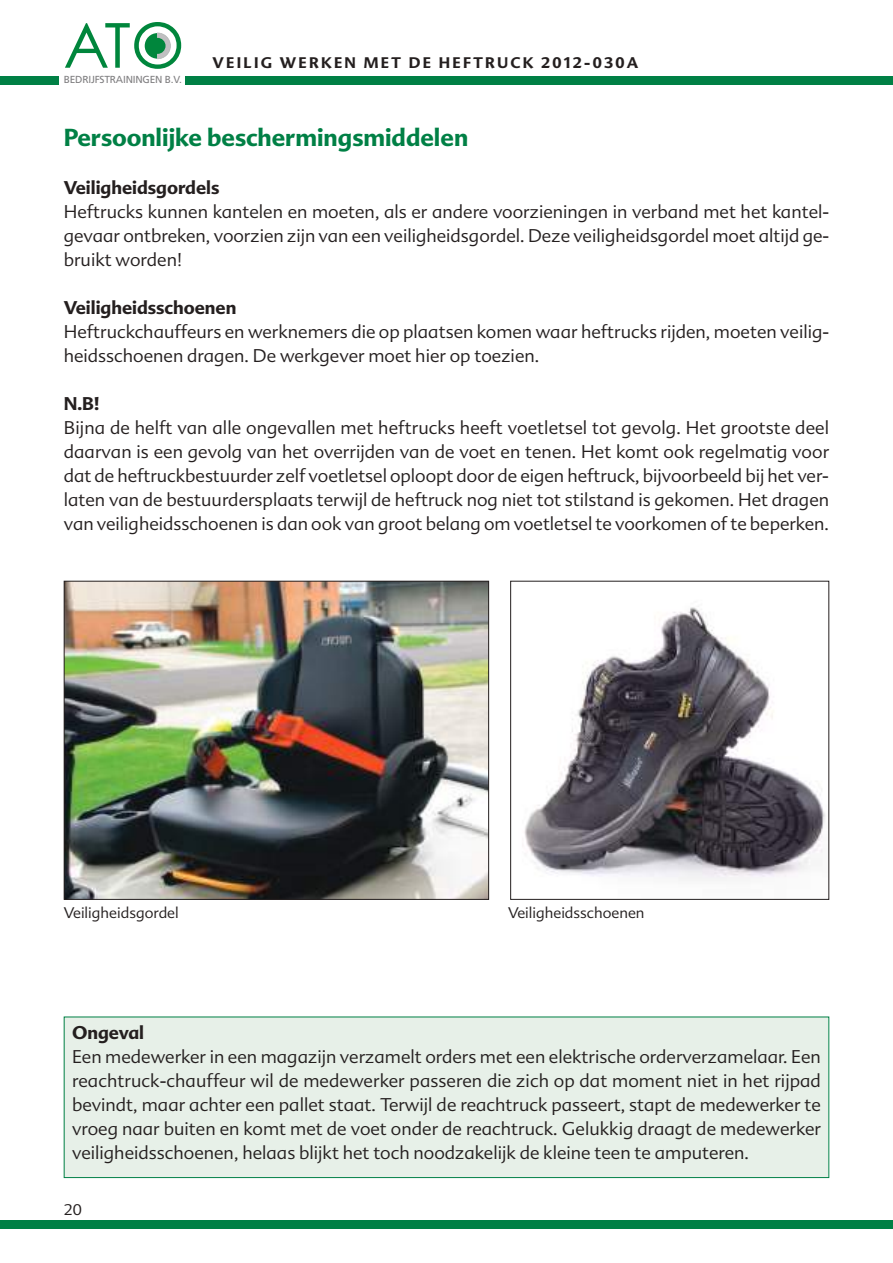
<style>
.page{position:relative;width:893px;height:1263px;background:#fff}
.page>*{position:absolute;margin:0;border:0;box-sizing:border-box;transform-origin:0 0}
.t1{font:700 24px "Advert";color:#008045}
.t2{font:300 18px/24px "Advert";color:#241f1f;text-align:justify}
.t3{font:700 18px "Advert";color:#241f1f}
.t4{font:300 15px "Advert";color:#241f1f}
.t5{font:700 15px "Advert";letter-spacing:.15em;color:#241f1f}
.t6{font:10.2px "Frutiger";letter-spacing:-.02em;color:#807f81}
</style>
<div class="page">
<div style="left:0;top:76px;width:893px;height:9px;background:#008045"></div>
<div style="left:0;top:1220px;width:893px;height:9px;background:#008045"></div>
<div style="left:60px;top:21px;width:125px;height:69px;background:#fff"></div>
<svg style="left:65px;top:22px;width:116px;height:47px"></svg>
<div style="left:65px;top:1017px;width:763px;height:160px;background:#e7f0e8"></div>
<div style="left:64px;top:1016px;width:765px;height:162px;border:1px solid #008045"></div>
<img style="left:66px;top:583px;width:421px;height:315px">
<div style="left:64px;top:581px;width:425px;height:319px;border:1px solid #241f1f"></div>
<img style="left:524px;top:607px;width:302px;height:274px">
<div style="left:510px;top:581px;width:319px;height:319px;border:1px solid #241f1f"></div>
<p class="t6" style="left:64px;top:76px;width:120px">BEDRIJFSTRAININGEN B.V.</p>
<p class="t5" style="left:213px;top:54px;width:427px">VEILIG WERKEN MET DE HEFTRUCK 2012-030A</p>
<h1 class="t1" style="left:64px;top:124px;width:406px">Persoonlijke beschermingsmiddelen</h1>
<p class="t3" style="left:64px;top:177px;width:157px">Veiligheidsgordels</p>
<p class="t2" style="left:64px;top:200px;width:767px">Heftrucks kunnen kantelen en moeten, als er andere voorzieningen in verband met het kantel&shy;gevaar ontbreken, voorzien zijn van een veiligheidsgordel. Deze veiligheidsgordel moet altijd ge&shy;bruikt worden!</p>
<p class="t3" style="left:64px;top:297px;width:174px">Veiligheidsschoenen</p>
<p class="t2" style="left:64px;top:320px;width:767px">Heftruckchauffeurs en werknemers die op plaatsen komen waar heftrucks rijden, moeten veilig&shy;heidsschoenen dragen. De werkgever moet hier op toezien.</p>
<p class="t3" style="left:64px;top:393px;width:37px">N.B!</p>
<p class="t2" style="left:64px;top:416px;width:767px">Bijna de helft van alle ongevallen met heftrucks heeft voetletsel tot gevolg. Het grootste deel daarvan is een gevolg van het overrijden van de voet en tenen. Het komt ook regelmatig voor dat de heftruckbestuurder zelf voetletsel oploopt door de eigen heftruck, bijvoorbeeld bij het ver&shy;laten van de bestuurdersplaats terwijl de heftruck nog niet tot stilstand is gekomen. Het dragen van veiligheidsschoenen is dan ook van groot belang om voetletsel te voorkomen of te beperken.</p>
<p class="t4" style="left:64px;top:904px;width:117px">Veiligheidsgordel</p>
<p class="t4" style="left:508px;top:904px;width:138px">Veiligheidsschoenen</p>
<p class="t3" style="left:72px;top:1022px;width:74px">Ongeval</p>
<p class="t2" style="left:72px;top:1045px;width:750px">Een medewerker in een magazijn verzamelt orders met een elektrische orderverzamelaar. Een reachtruck-chauffeur wil de medewerker passeren die zich op dat moment niet in het rijpad bevindt, maar achter een pallet staat. Terwijl de reachtruck passeert, stapt de medewerker te vroeg naar buiten en komt met de voet onder de reachtruck. Gelukkig draagt de medewerker veiligheidsschoenen, helaas blijkt het toch noodzakelijk de kleine teen te amputeren.</p>
<p class="t4" style="left:64px;top:1201px;width:20px">20</p>
</div>
